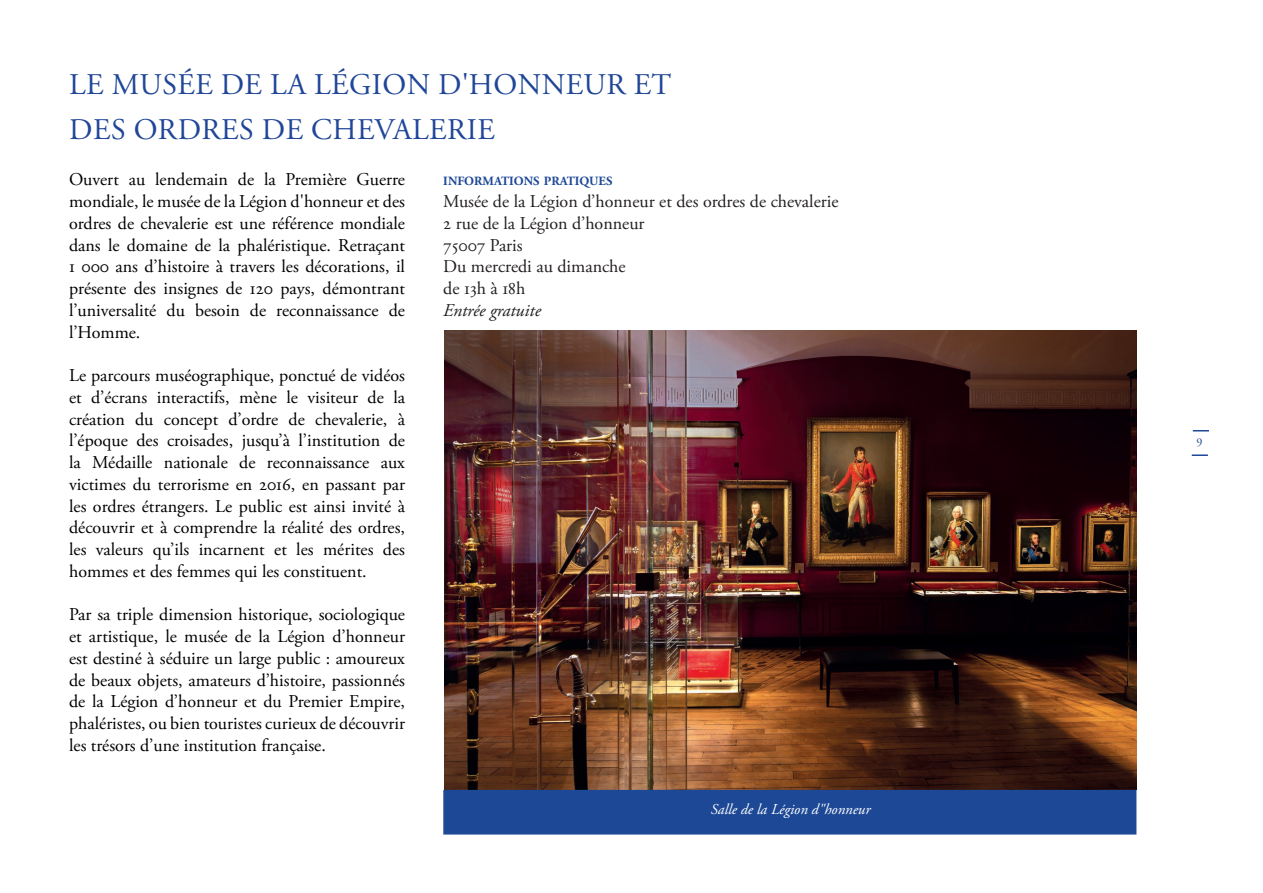
<style>
.page{position:relative;width:1263px;height:893px;background:#fff}
.page>*{position:absolute;margin:0;border:0;box-sizing:border-box;transform-origin:0 0}
.t1{font:30px "Adobe Garamond Pro";letter-spacing:.015em;color:#204698}
.t2{font:18px/21.8px "Adobe Garamond Pro";color:#000001;text-align:justify}
.t3{font:18px "Adobe Garamond Pro";color:#231f20}
.t4{font:italic 18px "Adobe Garamond Pro";color:#231f20}
.t5{font:italic 15px "Adobe Garamond Pro";color:#fff}
.t6{font:700 12.6px "Adobe Garamond Pro";color:#1c4896}
.t7{font:12px "Adobe Garamond Pro";color:#1c4896}
</style>
<div class="page">
<svg style="left:1193px;top:430px;width:16px;height:1px"></svg>
<svg style="left:1192px;top:454px;width:16px;height:2px"></svg>
<img style="left:445px;top:331px;width:691px;height:459px">
<div style="left:443px;top:790px;width:693px;height:44px;background:#1c4896"></div>
<p class="t1" style="left:69px;top:67px;width:604px">LE MUSÉE DE LA LÉGION D'HONNEUR ET</p>
<p class="t1" style="left:69px;top:112px;width:427px">DES ORDRES DE CHEVALERIE</p>
<p class="t2" style="left:69px;top:169px;width:337px">Ouvert au lendemain de la Première Guerre mondiale, le musée de la Légion d'honneur et des ordres de chevalerie est une référence mondiale dans le domaine de la phaléristique. Retraçant 1 000 ans d’histoire à travers les décorations, il présente des insignes de 120 pays, démontrant l’universalité du besoin de reconnaissance de l’Homme.</p>
<p class="t2" style="left:69px;top:365px;width:338px">Le parcours muséographique, ponctué de vidéos et d’écrans interactifs, mène le visiteur de la création du concept d’ordre de chevalerie, à l’époque des croisades, jusqu’à l’institution de la Médaille nationale de reconnaissance aux victimes du terrorisme en 2016, en passant par les ordres étrangers. Le public est ainsi invité à découvrir et à comprendre la réalité des ordres, les valeurs qu’ils incarnent et les mérites des hommes et des femmes qui les constituent.</p>
<p class="t2" style="left:69px;top:604px;width:337px">Par sa triple dimension historique, sociologique et artistique, le musée de la Légion d’honneur est destiné à séduire un large public : amoureux de beaux objets, amateurs d’histoire, passionnés de la Légion d’honneur et du Premier Empire, phaléristes, ou bien touristes curieux de découvrir les trésors d’une institution française.</p>
<p class="t6" style="left:443px;top:174px;width:171px">INFORMATIONS PRATIQUES</p>
<p class="t3" style="left:443px;top:190px;width:397px">Musée de la Légion d’honneur et des ordres de chevalerie</p>
<p class="t3" style="left:443px;top:212px;width:203px">2 rue de la Légion d’honneur</p>
<p class="t3" style="left:443px;top:234px;width:81px">75007 Paris</p>
<p class="t3" style="left:443px;top:256px;width:184px">Du mercredi au dimanche</p>
<p class="t3" style="left:443px;top:277px;width:83px">de 13h à 18h</p>
<p class="t4" style="left:443px;top:299px;width:99px">Entrée gratuite</p>
<p class="t5" style="left:711px;top:800px;width:161px">Salle de la Légion d"honneur</p>
<p class="t7" style="left:1196px;top:435px;width:7px">9</p>
</div>
